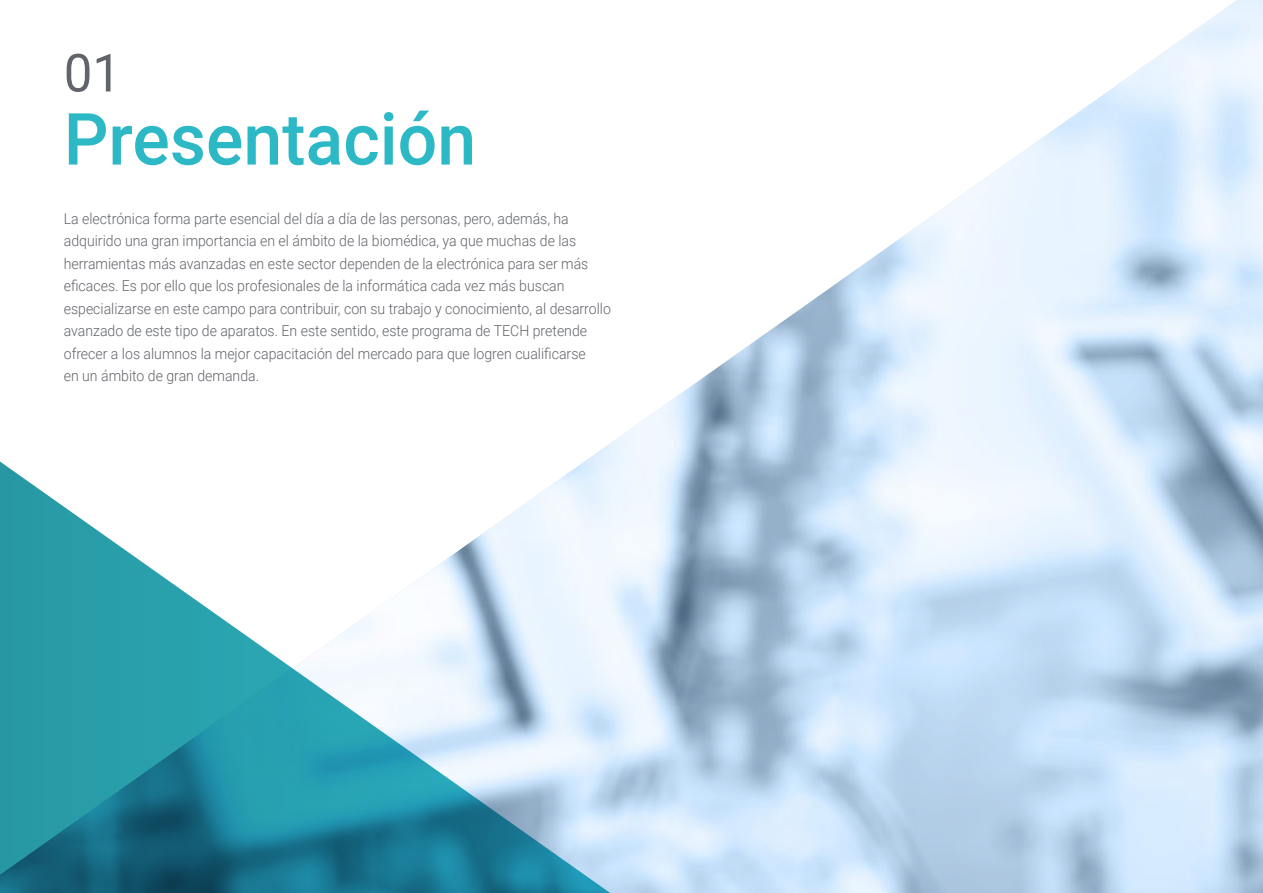
<style>
.page{position:relative;width:1263px;height:893px;background:#fff}
.page>*{position:absolute;margin:0;border:0;box-sizing:border-box;transform-origin:0 0}
.t1{font:500 72px "Roboto";color:#2db8c5}
.t2{font:52.5px "Roboto";color:#61646a}
.t3{font:300 15px/22.5px "Roboto";color:#61646a;scale:.94 1}
</style>
<div class="page">
<img style="left:607px;top:0;width:656px;height:893px">
<svg style="left:0;top:446px;width:640px;height:447px"></svg>
<h2 class="t2" style="left:64px;top:36px;width:59px">01</h2>
<h1 class="t1" style="left:64px;top:89px;width:414px">Presentación</h1>
<p class="t3" style="left:64px;top:207px;width:584px">La electrónica forma parte esencial del día a día de las personas, pero, además, ha adquirido una gran importancia en el ámbito de la biomédica, ya que muchas de las herramientas más avanzadas en este sector dependen de la electrónica para ser más eficaces. Es por ello que los profesionales de la informática cada vez más buscan especializarse en este campo para contribuir, con su trabajo y conocimiento, al desarrollo avanzado de este tipo de aparatos. En este sentido, este programa de TECH pretende ofrecer a los alumnos la mejor capacitación del mercado para que logren cualificarse<br>en un ámbito de gran demanda.</p>
</div>
